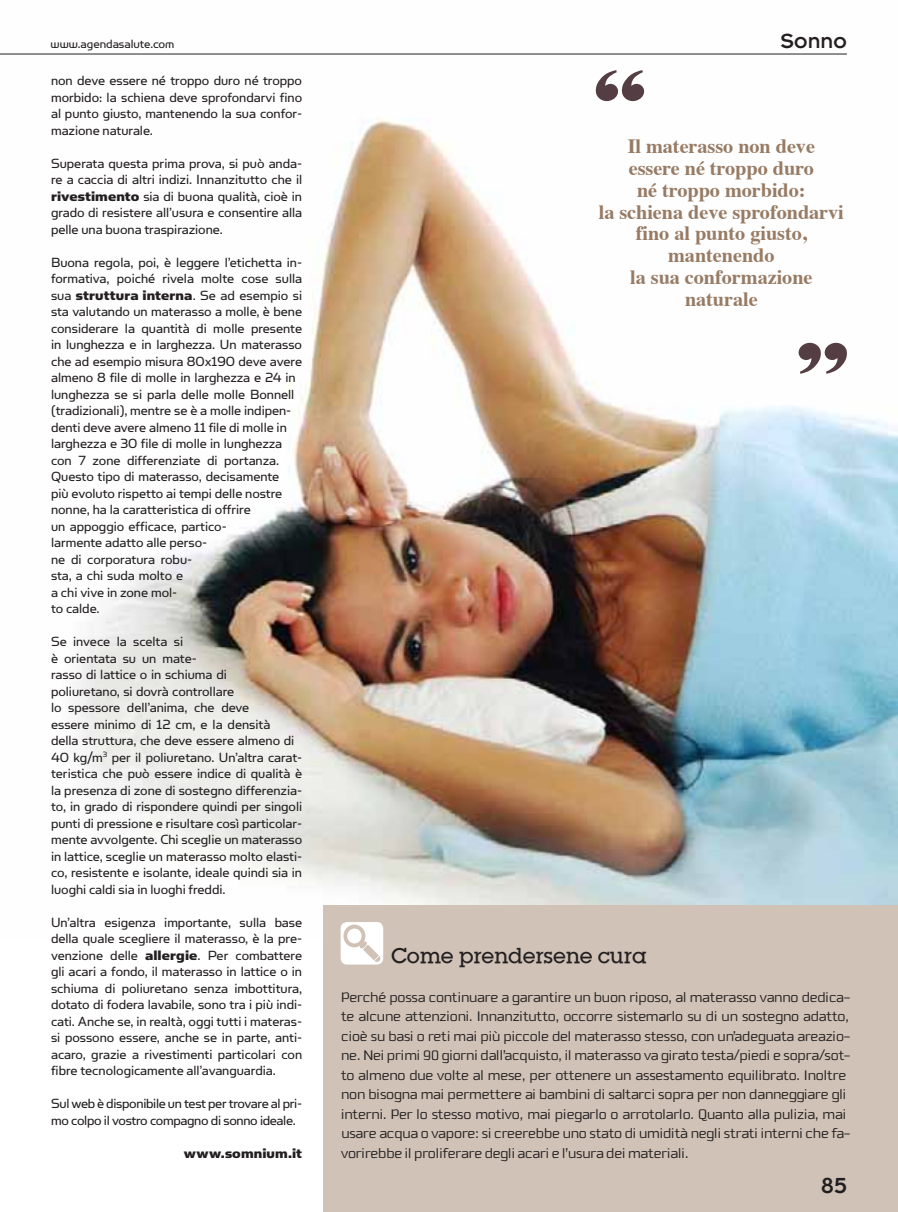
<style>
.page{position:relative;width:898px;height:1212px;background:#fff}
.page>*{position:absolute;margin:0;border:0;box-sizing:border-box;transform-origin:0 0}
.t1{font:24px "Insignia LT Std";color:#231f20}
.t2{font:22.5px "Lubalin Graph Md ITCTT";letter-spacing:-.01em;color:#231f20}
.t3{font:22.5px "Insignia LT Std";color:#231f20}
.t4{font:700 20.25px/21.8px "Times";letter-spacing:-.005em;color:#977b64;text-align:center}
.t5{font:15px/16.5px "Simian Text Orangutan";letter-spacing:-.005em;color:#231f20;text-align:justify}
.t6{font:300 15px/19.5px "Downtempo";letter-spacing:-.01em;color:#231f20}
.t7{font:15px "Simian Text Chimpanzee";letter-spacing:.005em;color:#231f20}
.t8{font:13.5px "Simian Display Orangutan";letter-spacing:-.005em;color:#231f20}
.s1{font-family:"Simian Text Chimpanzee"}
</style>
<div class="page">
<img style="left:0;top:53px;width:897px;height:852px">
<div style="left:323px;top:905px;width:574px;height:307px;background:#d0c2b6"></div>
<svg style="left:340px;top:922px;width:43px;height:42px"></svg>
<svg style="left:595px;top:70px;width:49px;height:32px"></svg>
<svg style="left:797px;top:342px;width:49px;height:32px"></svg>
<hr style="left:0;top:54px;width:846px;height:1px;background:#231f20">
<p class="t8" style="left:51px;top:37px;width:125px">www.agendasalute.com</p>
<p class="t5" style="left:51px;top:72px;width:252px">non deve essere né troppo duro né troppo morbido: la schiena deve sprofondarvi fino al punto giusto, mantenendo la sua confor&shy;mazione naturale.</p>
<p class="t5" style="left:51px;top:155px;width:252px">Superata questa prima prova, si può anda&shy;re a caccia di altri indizi. Innanzitutto che il <span class="s1">rivestimento</span> sia di buona qualità, cioè in grado di resistere all’usura e consentire alla pelle una buona traspirazione.</p>
<p class="t5" style="left:51px;top:254px;width:252px;text-align:left">Buona regola, poi, è leggere l’etichetta in&shy;formativa, poiché rivela molte cose sulla sua <span class="s1">struttura interna</span>. Se ad esempio si sta valutando un materasso a molle, è bene considerare la quantità di molle presente in lunghezza e in larghezza. Un materasso che ad esempio misura 80x190 deve avere almeno 8 file di molle in larghezza e 24 in lunghezza se si parla delle molle Bonnell (tradizionali), mentre se è a molle indipen&shy;denti deve avere almeno 11 file di molle in larghezza e 30 file di molle in lunghezza con 7 zone differenziate di portanza.<br>Questo tipo di materasso, decisamente<br>più evoluto rispetto ai tempi delle nostre nonne, ha la caratteristica di offrire<br>un appoggio efficace, partico-<br>larmente adatto alle perso-<br>ne di corporatura robu-<br>sta, a chi suda molto e<br>a chi vive in zone mol-<br>to calde.</p>
<p class="t5" style="left:51px;top:633px;width:252px;text-align:left">Se invece la scelta si<br>è orientata su un mate-<br>rasso di lattice o in schiuma di<br>poliuretano, si dovrà controllare<br>lo spessore dell’anima, che deve<br>essere minimo di 12 cm, e la densità<br>della struttura, che deve essere almeno di 40 kg/m<sup>3</sup> per il poliuretano. Un’altra carat&shy;teristica che può essere indice di qualità è la presenza di zone di sostegno differenzia&shy;to, in grado di rispondere quindi per singoli punti di pressione e risultare così particolar&shy;mente avvolgente. Chi sceglie un materasso in lattice, sceglie un materasso molto elasti&shy;co, resistente e isolante, ideale quindi sia in luoghi caldi sia in luoghi freddi.</p>
<p class="t5" style="left:51px;top:914px;width:252px">Un’altra esigenza importante, sulla base della quale scegliere il materasso, è la pre&shy;venzione delle <span class="s1">allergie</span>. Per combattere gli acari a fondo, il materasso in lattice o in schiuma di poliuretano senza imbottitura, dotato di fodera lavabile, sono tra i più indi&shy;cati. Anche se, in realtà, oggi tutti i materas&shy;si possono essere, anche se in parte, anti&shy;acaro, grazie a rivestimenti particolari con fibre tecnologicamente all’avanguardia.</p>
<p class="t5" style="left:51px;top:1095px;width:252px">Sul web è disponibile un test per trovare al pri&shy;mo colpo il vostro compagno di sonno ideale.</p>
<p class="t7" style="left:184px;top:1144px;width:120px">www.somnium.it</p>
<h2 class="t3" style="left:780px;top:29px;width:68px">Sonno</h2>
<h3 class="t4" style="left:598px;top:134px;width:246px">Il materasso non deve<br>essere né troppo duro<br>né troppo morbido:<br>la schiena deve sprofondarvi fino al punto giusto, mantenendo<br>la sua conformazione naturale</h3>
<h2 class="t2" style="left:391px;top:941px;width:257px">Come prendersene cura</h2>
<p class="t6" style="left:341px;top:987px;width:511px">Perché possa continuare a garantire un buon riposo, al materasso vanno dedica&shy;te alcune attenzioni. Innanzitutto, occorre sistemarlo su di un sostegno adatto, cioè su basi o reti mai più piccole del materasso stesso, con un’adeguata areazio&shy;ne. Nei primi 90 giorni dall’acquisto, il materasso va girato testa/piedi e sopra/sot&shy;to almeno due volte al mese, per ottenere un assestamento equilibrato. Inoltre non bisogna mai permettere ai bambini di saltarci sopra per non danneggiare gli interni. Per lo stesso motivo, mai piegarlo o arrotolarlo. Quanto alla pulizia, mai usare acqua o vapore: si creerebbe uno stato di umidità negli strati interni che fa&shy;vorirebbe il proliferare degli acari e l’usura dei materiali.</p>
<h1 class="t1" style="left:820px;top:1173px;width:28px">85</h1>
</div>
